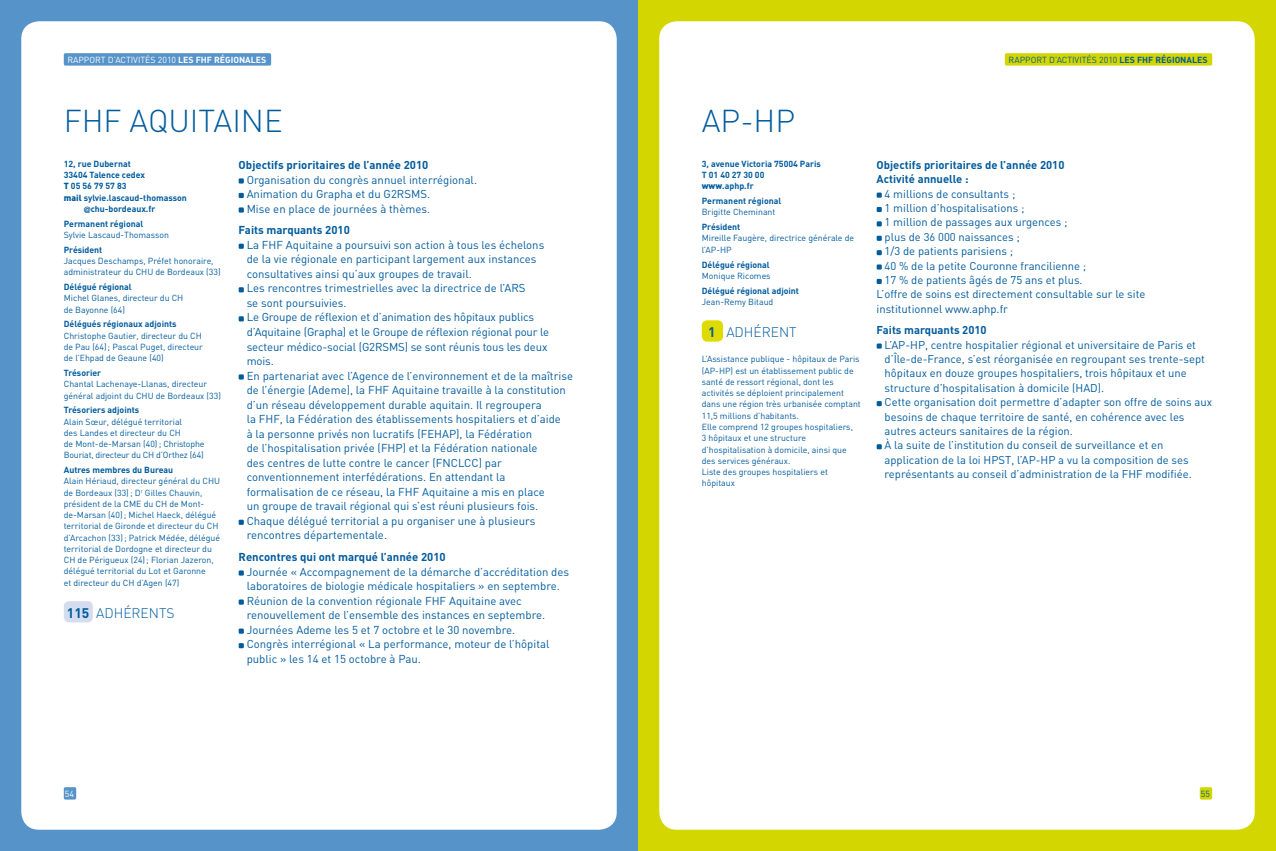
<style>
.page{position:relative;width:1276px;height:851px;background:#fff}
.page>*{position:absolute;margin:0;border:0;box-sizing:border-box;transform-origin:0 0}
.t1{font:300 31.25px "DIN";color:#005b9d}
.t2{font:300 13.75px "DIN";color:#005b9d}
.t3{font:11.38px/14.5px "DIN";color:#005b9d}
.t4{font:700 11.38px "DIN";color:#005b9d}
.t5{font:11.25px/14.4px "DIN";color:#005b9d}
.t6{font:700 11.25px/14.4px "DIN";color:#005b9d}
.t7{font:8.75px/11.2px "DIN";color:#005b9d}
.t8{font:700 8.75px/11.2px "DIN";color:#005b9d}
.t9{font:8.75px "DIN";color:#fff}
.s1{font-weight:700}
.s2{font-weight:900}
.s3{font-family:"Helvetica Neue LT Std"}
</style>
<div class="page">
<div style="left:638px;top:0;width:638px;height:850px;background:#d4d600"></div>
<div style="left:659px;top:21px;width:595px;height:808px;background:#fff;border-radius:18px"></div>
<div style="left:1005px;top:53px;width:207px;height:13px;background:#d4d600;border-radius:2px"></div>
<div style="left:1199px;top:787px;width:13px;height:12px;background:#d4d600;border-radius:2px"></div>
<div style="left:0;top:0;width:638px;height:850px;background:#5693c9"></div>
<div style="left:21px;top:21px;width:596px;height:808px;background:#fff;border-radius:18px"></div>
<div style="left:64px;top:53px;width:207px;height:13px;background:#5693c9;border-radius:2px"></div>
<div style="left:64px;top:787px;width:12px;height:12px;background:#5693c9;border-radius:2px"></div>
<div style="left:702px;top:320px;width:21px;height:21px;background:#dfdb00;border-radius:5px"></div>
<svg style="left:876px;top:192px;width:6px;height:6px"></svg>
<svg style="left:876px;top:207px;width:6px;height:5px"></svg>
<svg style="left:876px;top:221px;width:6px;height:5px"></svg>
<svg style="left:876px;top:236px;width:6px;height:5px"></svg>
<svg style="left:876px;top:250px;width:6px;height:5px"></svg>
<svg style="left:876px;top:264px;width:6px;height:5px"></svg>
<svg style="left:876px;top:279px;width:6px;height:5px"></svg>
<svg style="left:876px;top:343px;width:6px;height:5px"></svg>
<svg style="left:876px;top:401px;width:6px;height:5px"></svg>
<svg style="left:876px;top:444px;width:6px;height:5px"></svg>
<svg style="left:239px;top:178px;width:5px;height:5px"></svg>
<svg style="left:239px;top:193px;width:5px;height:5px"></svg>
<svg style="left:239px;top:207px;width:5px;height:5px"></svg>
<svg style="left:239px;top:243px;width:5px;height:6px"></svg>
<svg style="left:239px;top:287px;width:5px;height:5px"></svg>
<svg style="left:239px;top:316px;width:5px;height:5px"></svg>
<svg style="left:239px;top:374px;width:5px;height:5px"></svg>
<svg style="left:239px;top:519px;width:5px;height:6px"></svg>
<svg style="left:239px;top:570px;width:5px;height:5px"></svg>
<svg style="left:239px;top:599px;width:5px;height:5px"></svg>
<svg style="left:239px;top:628px;width:5px;height:5px"></svg>
<svg style="left:239px;top:643px;width:5px;height:5px"></svg>
<div style="left:64px;top:601px;width:29px;height:21px;background:#d3ddef;border-radius:5px"></div>
<p class="t9" style="left:67px;top:54px;width:200px">RAPPORT D’ACTIVITÉS 2010 <span class="s1">Les fh f régionales</span></p>
<p class="t7" style="left:1008px;top:54px;width:200px">RAPPORT D’ACTIVITÉS 2010 <span class="s1">Les fh f régionales</span></p>
<h1 class="t1" style="left:64px;top:101px;width:84px">FHF AQUITAINE</h1>
<h1 class="t1" style="left:702px;top:101px;width:90px">AP-HP</h1>
<p class="t8" style="left:64px;top:158px;width:69px">12, rue Dubernat</p>
<p class="t8" style="left:64px;top:169px;width:83px">33404 Talence cedex</p>
<p class="t8" style="left:64px;top:180px;width:64px"><span class="s2">T</span> 05 56 79 57 83</p>
<p class="t8" style="left:64px;top:191px;width:125px"><span class="s2">mail</span> sylvie.lascaud-thomasson</p>
<p class="t8" style="left:84px;top:203px;width:73px"><span class="s3">@</span>chu-bordeaux.fr</p>
<p class="t8" style="left:64px;top:217px;width:81px">Permanent régional</p>
<p class="t7" style="left:64px;top:229px;width:107px">Sylvie Lascaud-Thomasson</p>
<p class="t8" style="left:64px;top:243px;width:40px">Président</p>
<p class="t7" style="left:64px;top:255px;width:158px">Jacques Deschamps, Préfet honoraire, administrateur du CHU de Bordeaux (33)</p>
<p class="t8" style="left:64px;top:281px;width:69px">Délégué régional</p>
<p class="t7" style="left:64px;top:292px;width:121px">Michel Glanes, directeur du CH de Bayonne (64)</p>
<p class="t8" style="left:64px;top:318px;width:114px">Délégués régionaux adjoints</p>
<p class="t7" style="left:64px;top:329px;width:141px">Christophe Gautier, directeur du CH de Pau (64); Pascal Puget, directeur de l’Ehpad de Geaune (40)</p>
<p class="t8" style="left:64px;top:367px;width:39px">Trésorier</p>
<p class="t7" style="left:64px;top:378px;width:159px">Chantal Lachenaye-Llanas, directeur général adjoint du CHU de Bordeaux (33)</p>
<p class="t8" style="left:64px;top:404px;width:77px">Trésoriers adjoints</p>
<p class="t7" style="left:64px;top:415px;width:142px">Alain Sœur, délégué territorial<br>des Landes et directeur du CH<br>de Mont-de-Marsan (40); Christophe Bouriat, directeur du CH d’Orthez (64)</p>
<p class="t8" style="left:64px;top:464px;width:111px">Autres membres du Bureau</p>
<p class="t7" style="left:64px;top:475px;width:158px">Alain Hériaud, directeur général du CHU de Bordeaux (33); D<sup>r</sup> Gilles Chauvin, président de la CME du CH de Mont&shy;de-Marsan (40); Michel Haeck, délégué territorial de Gironde et directeur du CH d’Arcachon (33); Patrick Médée, délégué territorial de Dordogne et directeur du CH de Périgueux (24); Florian Jazeron, délégué territorial du Lot et Garonne<br>et directeur du CH d’Agen (47)</p>
<p class="t2" style="left:67px;top:604px;width:74px"><span class="s1">115</span> ADHÉRENTS</p>
<p class="t4" style="left:239px;top:157px;width:191px">Objectifs prioritaires de l’année 2010</p>
<p class="t3" style="left:247px;top:172px;width:232px">Organisation du congrès annuel interrégional.<br>Animation du Grapha et du G2RSMS.<br>Mise en place de journées à thèmes.</p>
<p class="t4" style="left:239px;top:223px;width:113px">Faits marquants 2010</p>
<p class="t3" style="left:247px;top:237px;width:328px">La FHF Aquitaine a poursuivi son action à tous les échelons<br>de la vie régionale en participant largement aux instances consultatives ainsi qu’aux groupes de travail.<br>Les rencontres trimestrielles avec la directrice de l’ARS<br>se sont poursuivies.<br>Le Groupe de réflexion et d’animation des hôpitaux publics d’Aquitaine (Grapha) et le Groupe de réflexion régional pour le secteur médico-social (G2RSMS) se sont réunis tous les deux mois.<br>En partenariat avec l’Agence de l’environnement et de la maîtrise de l’énergie (Ademe), la FHF Aquitaine travaille à la constitution d’un réseau développement durable aquitain. Il regroupera<br>la FHF, la Fédération des établissements hospitaliers et d’aide<br>à la personne privés non lucratifs (FEHAP), la Fédération<br>de l’hospitalisation privée (FHP) et la Fédération nationale<br>des centres de lutte contre le cancer (FNCLCC) par conventionnement interfédérations. En attendant la formalisation de ce réseau, la FHF Aquitaine a mis en place<br>un groupe de travail régional qui s’est réuni plusieurs fois.<br>Chaque délégué territorial a pu organiser une à plusieurs rencontres départementale.</p>
<p class="t4" style="left:239px;top:549px;width:208px">Rencontres qui ont marqué l’année 2010</p>
<p class="t3" style="left:247px;top:564px;width:324px">Journée « Accompagnement de la démarche d’accréditation des laboratoires de biologie médicale hospitaliers » en septembre.<br>Réunion de la convention régionale FHF Aquitaine avec renouvellement de l’ensemble des instances en septembre.<br>Journées Ademe les 5 et 7 octobre et le 30 novembre.<br>Congrès interrégional « La performance, moteur de l’hôpital public » les 14 et 15 octobre à Pau.</p>
<p class="t8" style="left:702px;top:158px;width:120px">3, avenue Victoria 75004 Paris<br>T 01 40 27 30 00<br><span class="s2">www</span>.aphp.fr</p>
<p class="t8" style="left:702px;top:195px;width:81px">Permanent régional</p>
<p class="t7" style="left:702px;top:206px;width:75px">Brigitte Cheminant</p>
<p class="t8" style="left:702px;top:221px;width:40px">Président</p>
<p class="t7" style="left:702px;top:232px;width:154px">Mireille Faugère, directrice générale de l’AP-HP</p>
<p class="t8" style="left:702px;top:258px;width:69px">Délégué régional</p>
<p class="t7" style="left:702px;top:270px;width:70px">Monique Ricomes</p>
<p class="t8" style="left:702px;top:284px;width:99px">Délégué régional adjoint</p>
<p class="t7" style="left:702px;top:296px;width:73px">Jean-Remy Bitaud</p>
<p class="t2" style="left:708px;top:323px;width:63px"><span class="s1">1</span> ADHÉRENT</p>
<p class="t7" style="left:702px;top:353px;width:161px">L’Assistance publique - hôpitaux de Paris (AP-HP) est un établissement public de santé de ressort régional, dont les activités se déploient principalement dans une région très urbanisée comptant 11,5 millions d’habitants.<br>Elle comprend 12 groupes hospitaliers,<br>3 hôpitaux et une structure d’hospitalisation à domicile, ainsi que des services généraux.<br>Liste des groupes hospitaliers et hôpitaux</p>
<p class="t6" style="left:876px;top:157px;width:189px">Objectifs prioritaires de l’année 2010<br>Activité annuelle :</p>
<p class="t5" style="left:884px;top:186px;width:132px">4 millions de consultants ;</p>
<p class="t5" style="left:884px;top:200px;width:141px">1 million d’hospitalisations ;</p>
<p class="t5" style="left:884px;top:215px;width:184px">1 million de passages aux urgences ;</p>
<p class="t5" style="left:884px;top:229px;width:137px">plus de 36 000 naissances ;</p>
<p class="t5" style="left:884px;top:244px;width:130px">1/3 de patients parisiens ;</p>
<p class="t5" style="left:884px;top:258px;width:203px">40 % de la petite Couronne francilienne ;</p>
<p class="t5" style="left:884px;top:272px;width:199px">17 % de patients âgés de 75 ans et plus.</p>
<p class="t5" style="left:876px;top:287px;width:270px">L’offre de soins est directement consultable sur le site</p>
<p class="t5" style="left:876px;top:301px;width:133px">institutionnel www.aphp.fr</p>
<p class="t6" style="left:876px;top:322px;width:112px">Faits marquants 2010</p>
<p class="t5" style="left:884px;top:337px;width:329px">L’AP-HP, centre hospitalier régional et universitaire de Paris et d’Île-de-France, s’est réorganisée en regroupant ses trente-sept hôpitaux en douze groupes hospitaliers, trois hôpitaux et une structure d’hospitalisation à domicile (HAD).<br>Cette organisation doit permettre d’adapter son offre de soins aux besoins de chaque territoire de santé, en cohérence avec les autres acteurs sanitaires de la région.<br>À la suite de l’institution du conseil de surveillance et en application de la loi HPST, l’AP-HP a vu la composition de ses représentants au conseil d’administration de la FHF modifiée.</p>
<p class="t9" style="left:65px;top:787px;width:11px">54</p>
<p class="t7" style="left:1200px;top:787px;width:11px">55</p>
</div>
